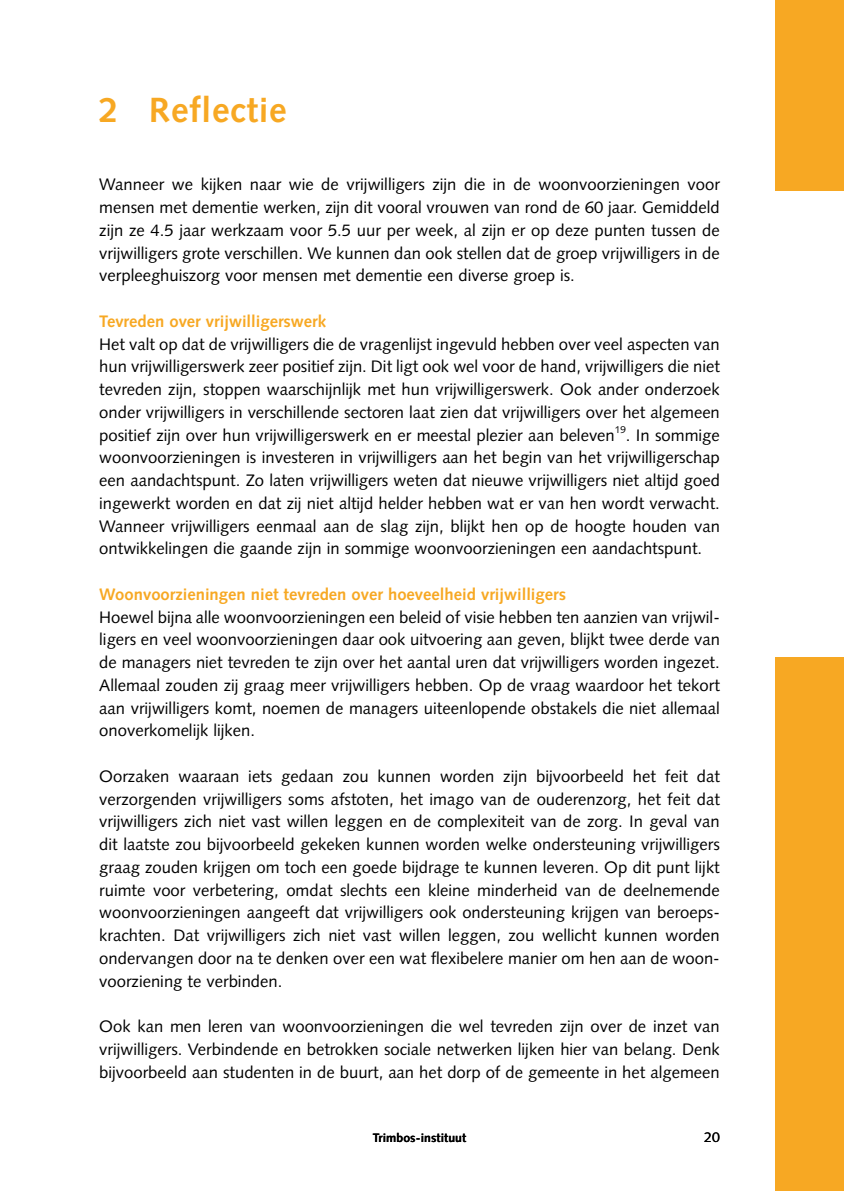
<style>
.page{position:relative;width:844px;height:1191px;background:#fff}
.page>*{position:absolute;margin:0;border:0;box-sizing:border-box;transform-origin:0 0}
.t1{font:700 35px "Syntax LT Std";letter-spacing:.02em;color:#f7a823}
.t2{font:16.62px/22.8px "Syntax LT Std";color:#000;text-align:justify}
.t3{font:700 16.62px "Syntax LT Std";color:#f7a823}
.t4{font:14px "Syntax LT Std";color:#000}
.t5{font:700 12.25px "Syntax LT Std";letter-spacing:.005em;color:#000}
</style>
<div class="page">
<div style="left:775px;top:657px;width:68px;height:534px;background:#f7a823"></div>
<div style="left:775px;top:0;width:68px;height:190px;background:#f7a823"></div>
<h1 class="t1" style="left:99px;top:90px;width:189px">2 Reflectie</h1>
<p class="t2" style="left:99px;top:173px;width:622px">Wanneer we kijken naar wie de vrijwilligers zijn die in de woonvoorzieningen voor mensen met dementie werken, zijn dit vooral vrouwen van rond de 60 jaar. Gemiddeld zijn ze 4.5 jaar werkzaam voor 5.5 uur per week, al zijn er op deze punten tussen de vrijwilligers grote verschillen. We kunnen dan ook stellen dat de groep vrijwilligers in de verpleeghuiszorg voor mensen met dementie een diverse groep is.</p>
<p class="t3" style="left:99px;top:311px;width:228px">Tevreden over vrijwilligerswerk</p>
<p class="t2" style="left:99px;top:332px;width:622px">Het valt op dat de vrijwilligers die de vragenlijst ingevuld hebben over veel aspecten van hun vrijwilligerswerk zeer positief zijn. Dit ligt ook wel voor de hand, vrijwilligers die niet tevreden zijn, stoppen waarschijnlijk met hun vrijwilligerswerk. Ook ander onderzoek onder vrijwilligers in verschillende sectoren laat zien dat vrijwilligers over het algemeen positief zijn over hun vrijwilligerswerk en er meestal plezier aan beleven<sup>19</sup>. In sommige woonvoorzieningen is investeren in vrijwilligers aan het begin van het vrijwilligerschap een aandachtspunt. Zo laten vrijwilligers weten dat nieuwe vrijwilligers niet altijd goed ingewerkt worden en dat zij niet altijd helder hebben wat er van hen wordt verwacht.<br>Wanneer vrijwilligers eenmaal aan de slag zijn, blijkt hen op de hoogte houden van ontwikkelingen die gaande zijn in sommige woonvoorzieningen een aandachtspunt.</p>
<p class="t3" style="left:99px;top:584px;width:468px">Woonvoorzieningen niet tevreden over hoeveelheid vrijwilligers</p>
<p class="t2" style="left:99px;top:605px;width:622px">Hoewel bijna alle woonvoorzieningen een beleid of visie hebben ten aanzien van vrijwil&shy;ligers en veel woonvoorzieningen daar ook uitvoering aan geven, blijkt twee derde van de managers niet tevreden te zijn over het aantal uren dat vrijwilligers worden ingezet.<br>Allemaal zouden zij graag meer vrijwilligers hebben. Op de vraag waardoor het tekort aan vrijwilligers komt, noemen de managers uiteenlopende obstakels die niet allemaal onoverkomelijk lijken.</p>
<p class="t2" style="left:99px;top:765px;width:622px">Oorzaken waaraan iets gedaan zou kunnen worden zijn bijvoorbeeld het feit dat verzorgenden vrijwilligers soms afstoten, het imago van de ouderenzorg, het feit dat vrijwilligers zich niet vast willen leggen en de complexiteit van de zorg. In geval van dit laatste zou bijvoorbeeld gekeken kunnen worden welke ondersteuning vrijwilligers graag zouden krijgen om toch een goede bijdrage te kunnen leveren. Op dit punt lijkt ruimte voor verbetering, omdat slechts een kleine minderheid van de deelnemende woonvoorzieningen aangeeft dat vrijwilligers ook ondersteuning krijgen van beroeps&shy;krachten. Dat vrijwilligers zich niet vast willen leggen, zou wellicht kunnen worden ondervangen door na te denken over een wat flexibelere manier om hen aan de woon&shy;voorziening te verbinden.</p>
<p class="t2" style="left:99px;top:1015px;width:622px">Ook kan men leren van woonvoorzieningen die wel tevreden zijn over de inzet van vrijwilligers. Verbindende en betrokken sociale netwerken lijken hier van belang. Denk bijvoorbeeld aan studenten in de buurt, aan het dorp of de gemeente in het algemeen</p>
<p class="t5" style="left:372px;top:1131px;width:95px">Trimbos-instituut</p>
<p class="t4" style="left:704px;top:1129px;width:17px">20</p>
</div>
